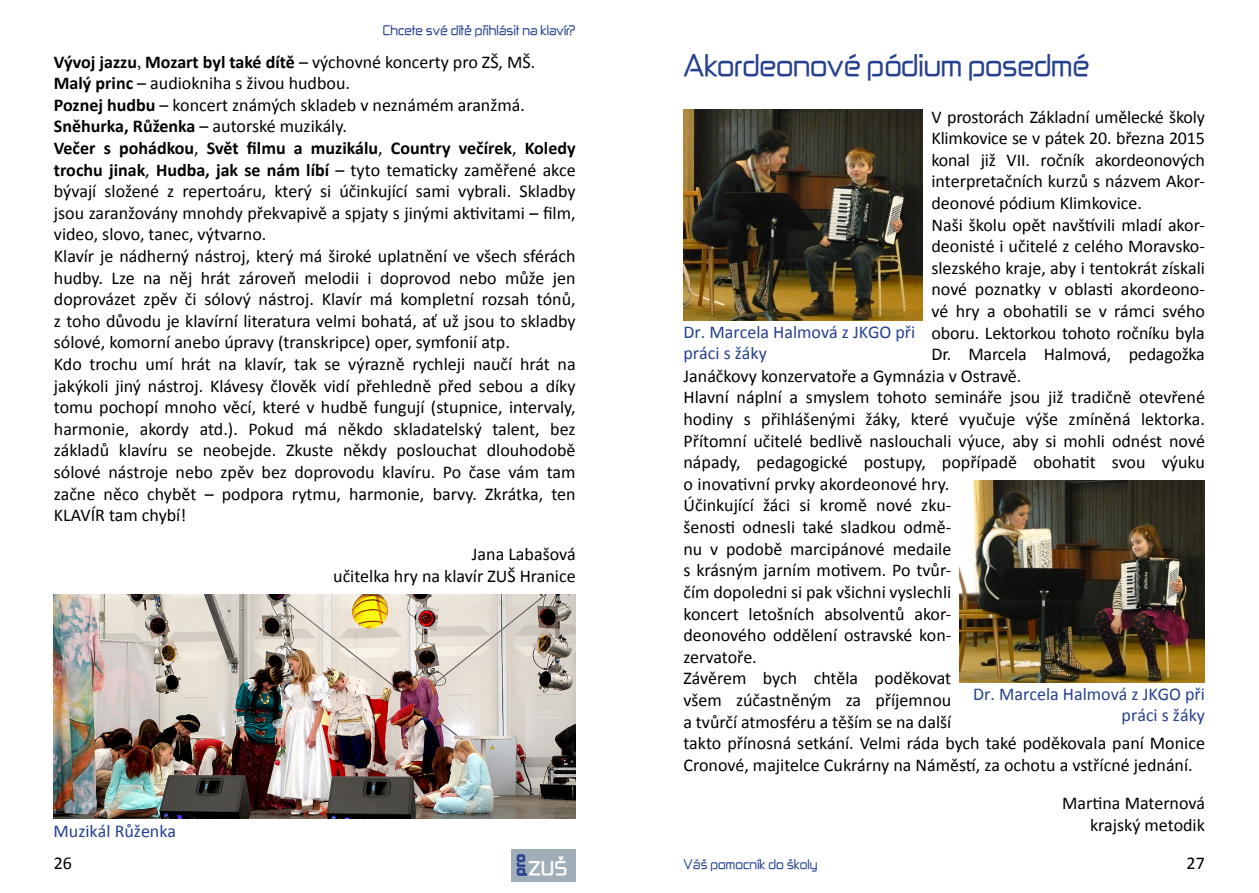
<style>
.page{position:relative;width:1259px;height:893px;background:#fff}
.page>*{position:absolute;margin:0;border:0;box-sizing:border-box;transform-origin:0 0}
.t1{font:27px "Zekton";letter-spacing:-.01em;color:#25408f}
.t2{font:18px/21.6px "Calibri";color:#000;text-align:right}
.t3{font:18px/21px "Calibri";color:#25408f}
.t4{font:700 16.5px "Zekton";color:#fff}
.t5{font:12px "Zekton";color:#25408f}
.s1{font-weight:700}
.s2{font-family:"Minion Pro"}
</style>
<div class="page">
<div style="left:511px;top:849px;width:64px;height:32px;background:#9dacb8"></div>
<svg style="left:516px;top:854px;width:11px;height:22px"></svg>
<img style="left:54px;top:594px;width:521px;height:225px">
<img style="left:683px;top:109px;width:240px;height:211px">
<img style="left:960px;top:480px;width:245px;height:202px">
<p class="t5" style="left:383px;top:22px;width:194px">Chcete své dítě přihlásit na klavír?</p>
<p class="t2" style="left:54px;top:50px;width:523px;text-align:left"><span class="s1">Vývoj jazzu</span><span class="s2">,</span> <span class="s1">Mozart byl také dítě</span> – výchovné koncerty pro ZŠ, MŠ.<br><span class="s1">Malý princ</span> – audiokniha s živou hudbou.<br><span class="s1">Poznej hudbu</span> – koncert známých skladeb v neznámém aranžmá.<br><span class="s1">Sněhurka, Růženka</span> – autorské muzikály.<br><span class="s1">Večer s pohádkou</span>, <span class="s1">Svět filmu a muzikálu</span>, <span class="s1">Country večírek</span>, <span class="s1">Koledy trochu jinak</span>, <span class="s1">Hudba, jak se nám líbí</span> – tyto tematicky zaměřené akce bývají složené z repertoáru, který si účinkující sami vybrali. Skladby jsou zaranžovány mnohdy překvapivě a spjaty s jinými aktivitami – film, video, slovo, tanec, výtvarno.<br>Klavír je nádherný nástroj, který má široké uplatnění ve všech sférách hudby. Lze na něj hrát zároveň melodii i doprovod nebo může jen doprovázet zpěv či sólový nástroj. Klavír má kompletní rozsah tónů, z toho důvodu je klavírní literatura velmi bohatá, ať už jsou to skladby sólové, komorní anebo úpravy (transkripce) oper, symfonií atp.<br>Kdo trochu umí hrát na klavír, tak se výrazně rychleji naučí hrát na jakýkoli jiný nástroj. Klávesy člověk vidí přehledně před sebou a díky tomu pochopí mnoho věcí, které v hudbě fungují (stupnice, intervaly, harmonie, akordy atd.). Pokud má někdo skladatelský talent, bez základů klavíru se neobejde. Zkuste někdy poslouchat dlouhodobě sólové nástroje nebo zpěv bez doprovodu klavíru. Po čase vám tam začne něco chybět – podpora rytmu, harmonie, barvy. Zkrátka, ten KLAVÍR tam chybí!</p>
<p class="t2" style="left:333px;top:542px;width:244px">Jana Labašová<br>učitelka hry na klavír ZUŠ Hranice</p>
<p class="t3" style="left:54px;top:819px;width:124px">Muzikál Růženka</p>
<h1 class="t1" style="left:683px;top:47px;width:407px">Akordeonové pódium posedmé</h1>
<p class="t2" style="left:931px;top:105px;width:275px">V prostorách Základní umělecké školy</p>
<p class="t2" style="left:931px;top:127px;width:275px">Klimkovice se v pátek 20. března 2015</p>
<p class="t2" style="left:931px;top:148px;width:275px">konal již VII. ročník akordeonových</p>
<p class="t2" style="left:931px;top:170px;width:275px">interpretačních kurzů s názvem Akor-</p>
<p class="t2" style="left:931px;top:191px;width:212px">deonové pódium Klimkovice.</p>
<p class="t2" style="left:931px;top:213px;width:275px">Naši školu opět navštívili mladí akor-</p>
<p class="t2" style="left:931px;top:235px;width:275px">deonisté i učitelé z celého Moravsko-</p>
<p class="t2" style="left:931px;top:256px;width:275px">slezského kraje, aby i tentokrát získali</p>
<p class="t2" style="left:931px;top:278px;width:275px">nové poznatky v oblasti akordeono-</p>
<p class="t2" style="left:931px;top:299px;width:275px">vé hry a obohatili se v rámci svého</p>
<p class="t2" style="left:931px;top:321px;width:275px">oboru. Lektorkou tohoto ročníku byla</p>
<p class="t2" style="left:931px;top:343px;width:275px">Dr. Marcela Halmová, pedagožka</p>
<p class="t2" style="left:683px;top:364px;width:339px">Janáčkovy konzervatoře a Gymnázia v Ostravě.</p>
<p class="t2" style="left:683px;top:386px;width:523px">Hlavní náplní a smyslem tohoto semináře jsou již tradičně otevřené</p>
<p class="t2" style="left:683px;top:407px;width:523px">hodiny s přihlášenými žáky, které vyučuje výše zmíněná lektorka.</p>
<p class="t2" style="left:683px;top:429px;width:523px">Přítomní učitelé bedlivě naslouchali výuce, aby si mohli odnést nové</p>
<p class="t2" style="left:683px;top:451px;width:523px">nápady, pedagogické postupy, popřípadě obohatit svou výuku</p>
<p class="t2" style="left:683px;top:472px;width:267px">o inovativní prvky akordeonové hry.</p>
<p class="t2" style="left:683px;top:494px;width:269px">Účinkující žáci si kromě nové zku-</p>
<p class="t2" style="left:683px;top:515px;width:269px">šenosti odnesli také sladkou odmě-</p>
<p class="t2" style="left:683px;top:537px;width:269px">nu v podobě marcipánové medaile</p>
<p class="t2" style="left:683px;top:559px;width:269px">s krásným jarním motivem. Po tvůr-</p>
<p class="t2" style="left:683px;top:580px;width:269px">čím dopoledni si pak všichni vyslechli</p>
<p class="t2" style="left:683px;top:602px;width:269px">koncert letošních absolventů akor-</p>
<p class="t2" style="left:683px;top:623px;width:269px">deonového oddělení ostravské kon-</p>
<p class="t2" style="left:683px;top:645px;width:75px">zervatoře.</p>
<p class="t2" style="left:683px;top:667px;width:269px">Závěrem bych chtěla poděkovat</p>
<p class="t2" style="left:683px;top:688px;width:269px">všem zúčastněným za příjemnou</p>
<p class="t2" style="left:683px;top:710px;width:269px">a tvůrčí atmosféru a těším se na další</p>
<p class="t2" style="left:683px;top:731px;width:523px">takto přínosná setkání. Velmi ráda bych také poděkovala paní Monice</p>
<p class="t2" style="left:683px;top:753px;width:511px">Cronové, majitelce Cukrárny na Náměstí, za ochotu a vstřícné jednání.</p>
<p class="t2" style="left:1062px;top:792px;width:144px">Martina Maternová krajský metodik</p>
<p class="t3" style="left:683px;top:321px;width:233px">Dr. Marcela Halmová z JKGO při práci s žáky</p>
<p class="t3" style="left:973px;top:683px;width:233px;text-align:right">Dr. Marcela Halmová z JKGO při práci s žáky</p>
<p class="t4" style="left:528px;top:856px;width:40px">ZUŠ</p>
<p class="t2" style="left:54px;top:852px;width:20px">26</p>
<p class="t5" style="left:683px;top:856px;width:135px">Váš pomocník do školy</p>
<p class="t2" style="left:1186px;top:851px;width:20px">27</p>
</div>
